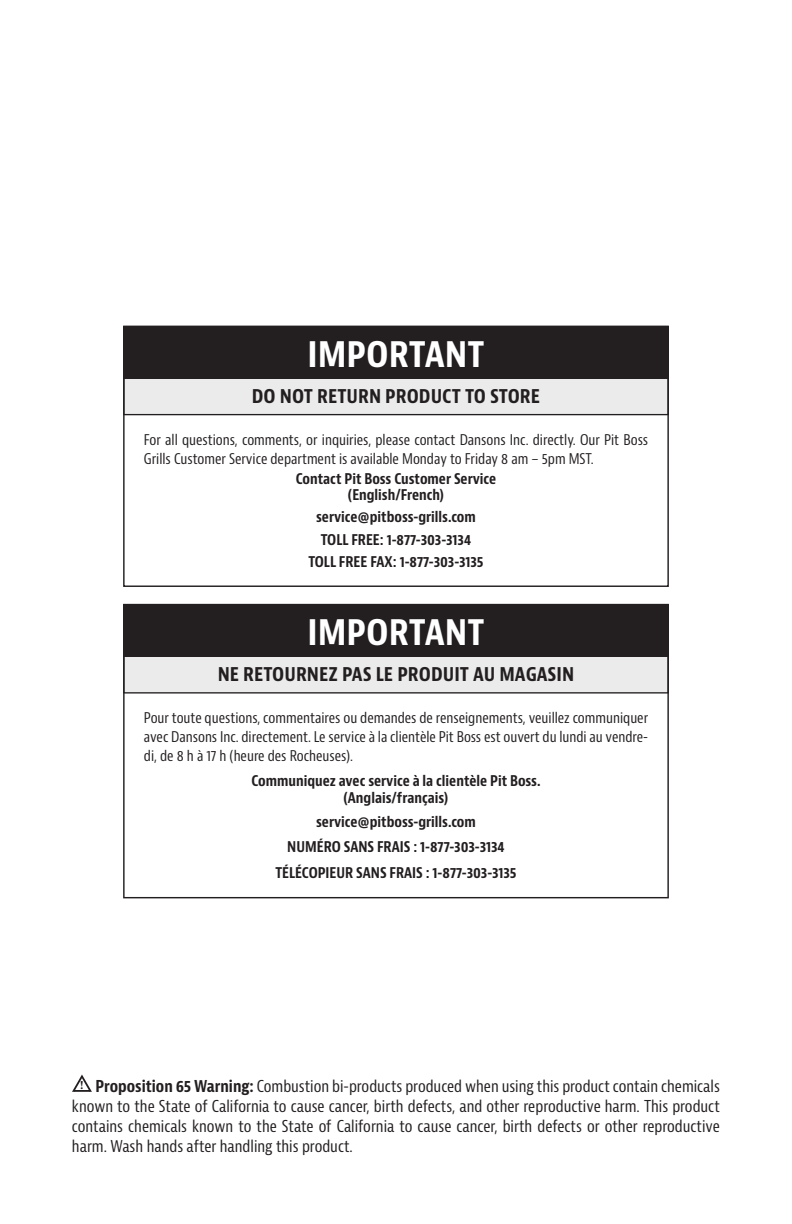
<style>
.page{position:relative;width:792px;height:1224px;background:#fff}
.page>*{position:absolute;margin:0;border:0;box-sizing:border-box;transform-origin:0 0}
.t1{font:700 condensed 37.6px "Bernina Sans";color:#fff}
.t2{font:700 condensed 20.2px "Bernina Sans";color:#231f20}
.t3{font:condensed 16px/20px "Bernina Sans";color:#231f20;text-align:justify}
.t4{font:condensed 14.4px/18.8px "Bernino Sans";color:#231f20}
.TXT{font:700 condensed 14.4px/15.8px "Bernino Sans";color:#231f20;text-align:center}
.t5{font:700 12px "Minion Pro";color:#231f20}
.s1{font-weight:700}
</style>
<div class="page">
<svg style="left:72px;top:1074px;width:20px;height:18px"></svg>
<div style="left:124px;top:327px;width:544px;height:88px;background:#ebebeb"></div>
<div style="left:123px;top:326px;width:546px;height:89px;border:1px solid #231f20"></div>
<div style="left:123px;top:326px;width:546px;height:52px;background:#231f20"></div>
<div style="left:123px;top:326px;width:546px;height:261px;border:1px solid #231f20"></div>
<div style="left:124px;top:605px;width:544px;height:88px;background:#ebebeb"></div>
<div style="left:123px;top:605px;width:546px;height:89px;border:1px solid #231f20"></div>
<div style="left:123px;top:605px;width:546px;height:52px;background:#231f20"></div>
<div style="left:123px;top:604px;width:546px;height:294px;border:1px solid #231f20"></div>
<p class="t1" style="left:308px;top:330px;width:178px">IMPORTANT</p>
<p class="t2" style="left:252px;top:383px;width:290px">DO NOT RETURN PRODUCT TO STORE</p>
<p class="t4" style="left:144px;top:431px;width:506px">For all questions, comments, or inquiries, please contact Dansons Inc. directly. Our Pit Boss<br>Grills Customer Service department is available Monday to Friday 8 am – 5pm MST.</p>
<p class="TXT" style="left:296px;top:471px;width:202px">Contact Pit Boss Customer Service (English/French)</p>
<p class="TXT" style="left:316px;top:509px;width:161px">service@pitboss-grills.com</p>
<p class="TXT" style="left:321px;top:532px;width:152px">TOLL FREE: 1-877-303-3134</p>
<p class="TXT" style="left:308px;top:554px;width:177px">TOLL FREE FAX: 1-877-303-3135</p>
<p class="t1" style="left:308px;top:608px;width:178px">IMPORTANT</p>
<p class="t2" style="left:218px;top:661px;width:358px">NE RETOURNEZ PAS LE PRODUIT AU MAGASIN</p>
<p class="t4" style="left:144px;top:709px;width:506px;text-align:justify">Pour toute questions, commentaires ou demandes de renseignements, veuillez communiquer avec Dansons Inc. directement. Le service à la clientèle Pit Boss est ouvert du lundi au vendre&shy;di, de 8 h à 17 h (heure des Rocheuses).</p>
<p class="TXT" style="left:251px;top:773px;width:291px">Communiquez avec service à la clientèle Pit Boss.</p>
<p class="TXT" style="left:316px;top:785px;width:161px;line-height:24.6px">(Anglais/français) service@pitboss-grills.com</p>
<p class="TXT" style="left:287px;top:840px;width:219px">NUMÉRO SANS FRAIS : 1-877-303-3134</p>
<p class="TXT" style="left:275px;top:865px;width:243px">TÉLÉCOPIEUR SANS FRAIS : 1-877-303-3135</p>
<p class="t3" style="left:72px;top:1077px;width:650px;text-indent:24px"><span class="s1">Proposition 65 Warning:</span> Combustion bi-products produced when using this product contain chemicals known to the State of California to cause cancer, birth defects, and other reproductive harm. This product contains chemicals known to the State of California to cause cancer, birth defects or other reproductive harm. Wash hands after handling this product.</p>
<p class="t5" style="left:80px;top:1077px;width:5px">!</p>
</div>
